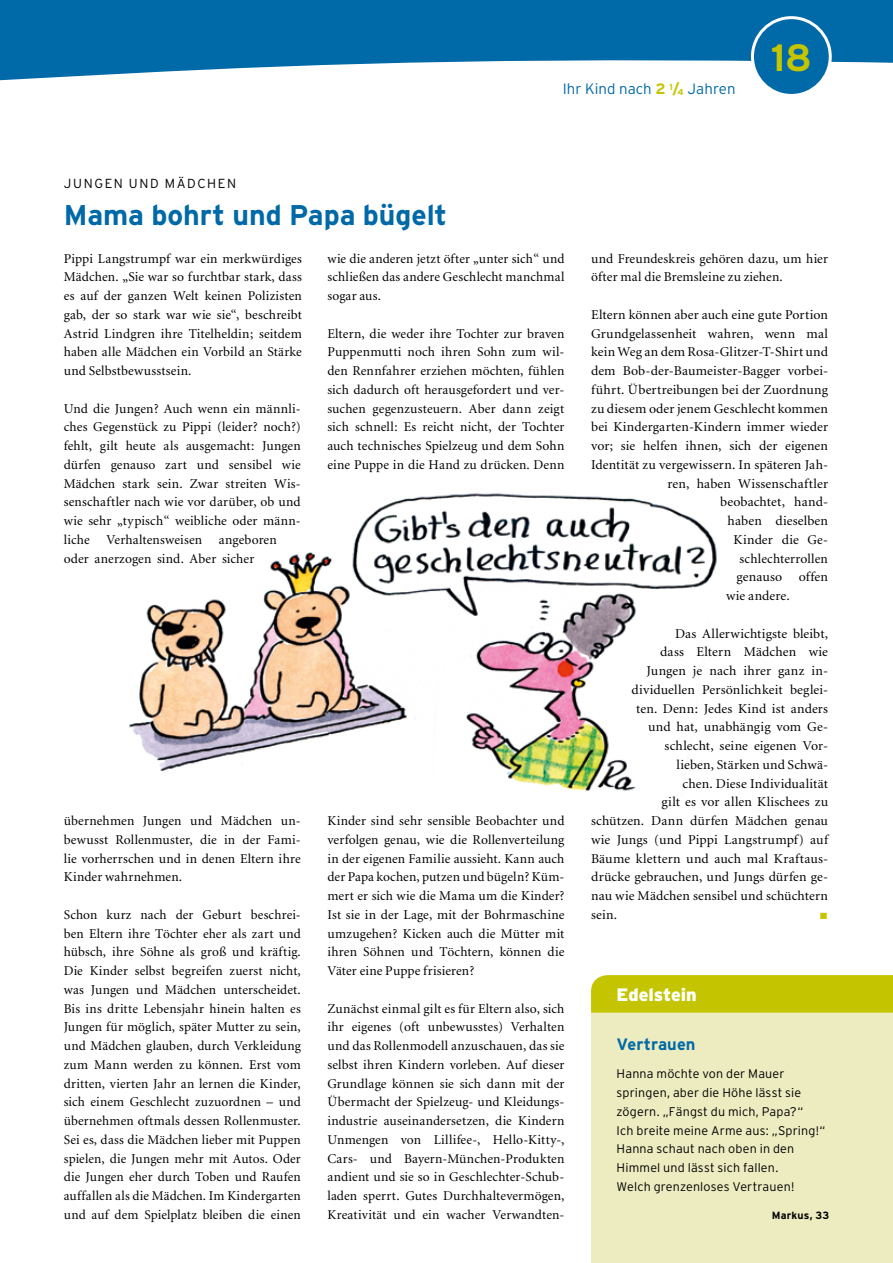
<style>
.page{position:relative;width:893px;height:1263px;background:#fff}
.page>*{position:absolute;margin:0;border:0;box-sizing:border-box;transform-origin:0 0}
.t1{font:700 37.95px "Interstate";color:#c4c400}
.t2{font:700 28.5px "Interstate";color:#0069a7}
.t3{font:900 18px "Interstate";letter-spacing:-.005em;color:#fff}
.t4{font:700 16.5px "Interstate";letter-spacing:.005em;color:#0069a7}
.t5{font:300 15px "Interstate";letter-spacing:.005em;color:#0069a7}
.t6{font:13.5px/18.8px "Minion";letter-spacing:.01em;color:#000;text-align:justify}
.t7{font:300 13.2px "Interstate";letter-spacing:.13em;color:#000}
.t8{font:300 12.6px/18.8px "Interstate";letter-spacing:.01em;color:#000}
.t9{font:700 10.5px "Interstate";letter-spacing:.02em;color:#000}
.t10{font:9px "Zapf Dingbats ITC";color:#c4c400}
.s1{font-weight:700;color:#c4c400}
</style>
<div class="page">
<img style="left:129px;top:493px;width:588px;height:299px">
<div style="left:591px;top:1012px;width:302px;height:251px;background:#edecc1"></div>
<div style="left:591px;top:975px;width:302px;height:37px;background:#c4c400"></div>
<svg style="left:0;top:0;width:893px;height:81px;fill:#0069a7"></svg>
<div style="left:752px;top:18px;width:78px;height:77px;background:#0069a7;border-radius:50%"></div>
<div style="left:751px;top:16px;width:81px;height:81px;border:3px solid #fff;border-radius:50%"></div>
<p class="t7" style="left:64px;top:175px;width:174px">JUNGEN UND MÄDCHEN</p>
<h2 class="t2" style="left:64px;top:199px;width:385px">Mama bohrt und Papa bügelt</h2>
<p class="t5" style="left:563px;top:80px;width:174px">Ihr Kind nach <span class="s1">2</span> <sup>1</sup><span class="s1">/</span><sub>4</sub> Jahren</p>
<h1 class="t1" style="left:771px;top:36px;width:42px">18</h1>
<p class="t6" style="left:64px;top:249px;width:240px">Pippi Langstrumpf war ein merkwürdiges Mädchen. „Sie war so furchtbar stark, dass es auf der ganzen Welt keinen Polizisten gab, der so stark war wie sie“, beschreibt Astrid Lindgren ihre Titelheldin; seitdem haben alle Mädchen ein Vorbild an Stärke und Selbstbewusstsein.</p>
<p class="t6" style="left:64px;top:399px;width:239px;text-align:left">Und die Jungen? Auch wenn ein männli&shy;ches Gegenstück zu Pippi (leider? noch?) fehlt, gilt heute als ausgemacht: Jungen dürfen genauso zart und sensibel wie Mädchen stark sein. Zwar streiten Wis&shy;senschaftler nach wie vor darüber, ob und wie sehr „typisch“ weibliche oder männ&shy;liche Verhaltensweisen angeboren oder anerzogen sind. Aber sicher</p>
<p class="t6" style="left:327px;top:249px;width:239px">wie die anderen jetzt öfter „unter sich“ und schließen das andere Geschlecht manchmal sogar aus.</p>
<p class="t6" style="left:327px;top:324px;width:239px">Eltern, die weder ihre Tochter zur braven Puppenmutti noch ihren Sohn zum wil&shy;den Rennfahrer erziehen möchten, fühlen sich dadurch oft herausgefordert und ver&shy;suchen gegenzusteuern. Aber dann zeigt sich schnell: Es reicht nicht, der Tochter auch technisches Spielzeug und dem Sohn eine Puppe in die Hand zu drücken. Denn</p>
<p class="t6" style="left:64px;top:812px;width:239px">übernehmen Jungen und Mädchen un&shy;bewusst Rollenmuster, die in der Fami&shy;lie vorherrschen und in denen Eltern ihre Kinder wahrnehmen.</p>
<p class="t6" style="left:64px;top:906px;width:239px">Schon kurz nach der Geburt beschrei&shy;ben Eltern ihre Töchter eher als zart und hübsch, ihre Söhne als groß und kräftig.<br>Die Kinder selbst begreifen zuerst nicht, was Jungen und Mädchen unterscheidet.<br>Bis ins dritte Lebensjahr hinein halten es Jungen für möglich, später Mutter zu sein, und Mädchen glauben, durch Verkleidung zum Mann werden zu können. Erst vom dritten, vierten Jahr an lernen die Kinder, sich einem Geschlecht zuzuordnen – und übernehmen oftmals dessen Rollenmuster.<br>Sei es, dass die Mädchen lieber mit Puppen spielen, die Jungen mehr mit Autos. Oder die Jungen eher durch Toben und Raufen auffallen als die Mädchen. Im Kindergarten und auf dem Spielplatz bleiben die einen</p>
<p class="t6" style="left:327px;top:812px;width:239px">Kinder sind sehr sensible Beobachter und verfolgen genau, wie die Rollenverteilung in der eigenen Familie aussieht. Kann auch der Papa kochen, putzen und bügeln? Küm&shy;mert er sich wie die Mama um die Kinder?<br>Ist sie in der Lage, mit der Bohrmaschine umzugehen? Kicken auch die Mütter mit ihren Söhnen und Töchtern, können die Väter eine Puppe frisieren?</p>
<p class="t6" style="left:327px;top:999px;width:239px">Zunächst einmal gilt es für Eltern also, sich ihr eigenes (oft unbewusstes) Verhalten und das Rollenmodell anzuschauen, das sie selbst ihren Kindern vorleben. Auf dieser Grundlage können sie sich dann mit der Übermacht der Spielzeug- und Kleidungs&shy;industrie auseinandersetzen, die Kindern Unmengen von Lillifee-, Hello-Kitty-, Cars- und Bayern-München-Produkten andient und sie so in Geschlechter-Schub&shy;laden sperrt. Gutes Durchhaltevermögen, Kreativität und ein wacher Verwandten-</p>
<p class="t6" style="left:591px;top:249px;width:238px">und Freundeskreis gehören dazu, um hier öfter mal die Bremsleine zu ziehen.</p>
<p class="t6" style="left:591px;top:306px;width:239px">Eltern können aber auch eine gute Portion</p>
<p class="t6" style="left:591px;top:324px;width:239px">Grundgelassenheit wahren, wenn mal</p>
<p class="t6" style="left:591px;top:343px;width:239px">kein Weg an dem Rosa-Glitzer-T-Shirt und</p>
<p class="t6" style="left:591px;top:362px;width:238px">dem Bob-der-Baumeister-Bagger vorbei-</p>
<p class="t6" style="left:591px;top:381px;width:238px">führt. Übertreibungen bei der Zuordnung</p>
<p class="t6" style="left:591px;top:399px;width:238px">zu diesem oder jenem Geschlecht kommen</p>
<p class="t6" style="left:591px;top:418px;width:239px">bei Kindergarten-Kindern immer wieder</p>
<p class="t6" style="left:591px;top:437px;width:238px">vor; sie helfen ihnen, sich der eigenen</p>
<p class="t6" style="left:591px;top:456px;width:238px">Identität zu vergewissern. In späteren Jah-</p>
<p class="t6" style="left:668px;top:474px;width:162px">ren, haben Wissenschaftler</p>
<p class="t6" style="left:720px;top:493px;width:109px">beobachtet, hand-</p>
<p class="t6" style="left:728px;top:512px;width:102px">haben dieselben</p>
<p class="t6" style="left:734px;top:531px;width:96px">Kinder die Ge-</p>
<p class="t6" style="left:740px;top:549px;width:90px">schlechterrollen</p>
<p class="t6" style="left:737px;top:568px;width:93px">genauso offen</p>
<p class="t6" style="left:726px;top:587px;width:65px">wie andere.</p>
<p class="t6" style="left:675px;top:624px;width:155px">Das Allerwichtigste bleibt,</p>
<p class="t6" style="left:660px;top:643px;width:170px">dass Eltern Mädchen wie</p>
<p class="t6" style="left:647px;top:662px;width:183px">Jungen je nach ihrer ganz in-</p>
<p class="t6" style="left:632px;top:681px;width:198px">dividuellen Persönlichkeit beglei-</p>
<p class="t6" style="left:636px;top:699px;width:193px">ten. Denn: Jedes Kind ist anders</p>
<p class="t6" style="left:648px;top:718px;width:182px">und hat, unabhängig vom Ge-</p>
<p class="t6" style="left:665px;top:737px;width:165px">schlecht, seine eigenen Vor-</p>
<p class="t6" style="left:677px;top:756px;width:153px">lieben, Stärken und Schwä-</p>
<p class="t6" style="left:683px;top:774px;width:147px">chen. Diese Individualität</p>
<p class="t6" style="left:662px;top:793px;width:168px">gilt es vor allen Klischees zu</p>
<p class="t6" style="left:591px;top:812px;width:238px">schützen. Dann dürfen Mädchen genau</p>
<p class="t6" style="left:591px;top:831px;width:238px">wie Jungs (und Pippi Langstrumpf) auf</p>
<p class="t6" style="left:591px;top:849px;width:239px">Bäume klettern und auch mal Kraftaus-</p>
<p class="t6" style="left:591px;top:868px;width:238px">drücke gebrauchen, und Jungs dürfen ge-</p>
<p class="t6" style="left:591px;top:887px;width:238px">nau wie Mädchen sensibel und schüchtern</p>
<p class="t6" style="left:591px;top:906px;width:28px">sein.</p>
<p class="t10" style="left:820px;top:911px;width:8px">■</p>
<h3 class="t3" style="left:617px;top:984px;width:82px">Edelstein</h3>
<p class="t4" style="left:617px;top:1035px;width:80px">Vertrauen</p>
<p class="t8" style="left:617px;top:1064px;width:210px">Hanna möchte von der Mauer springen, aber die Höhe lässt sie zögern. „Fängst du mich, Papa?“<br>Ich breite meine Arme aus: „Spring!“<br>Hanna schaut nach oben in den<br>Himmel und lässt sich fallen.<br>Welch grenzenloses Vertrauen!</p>
<p class="t9" style="left:772px;top:1209px;width:59px">Markus, 33</p>
</div>
